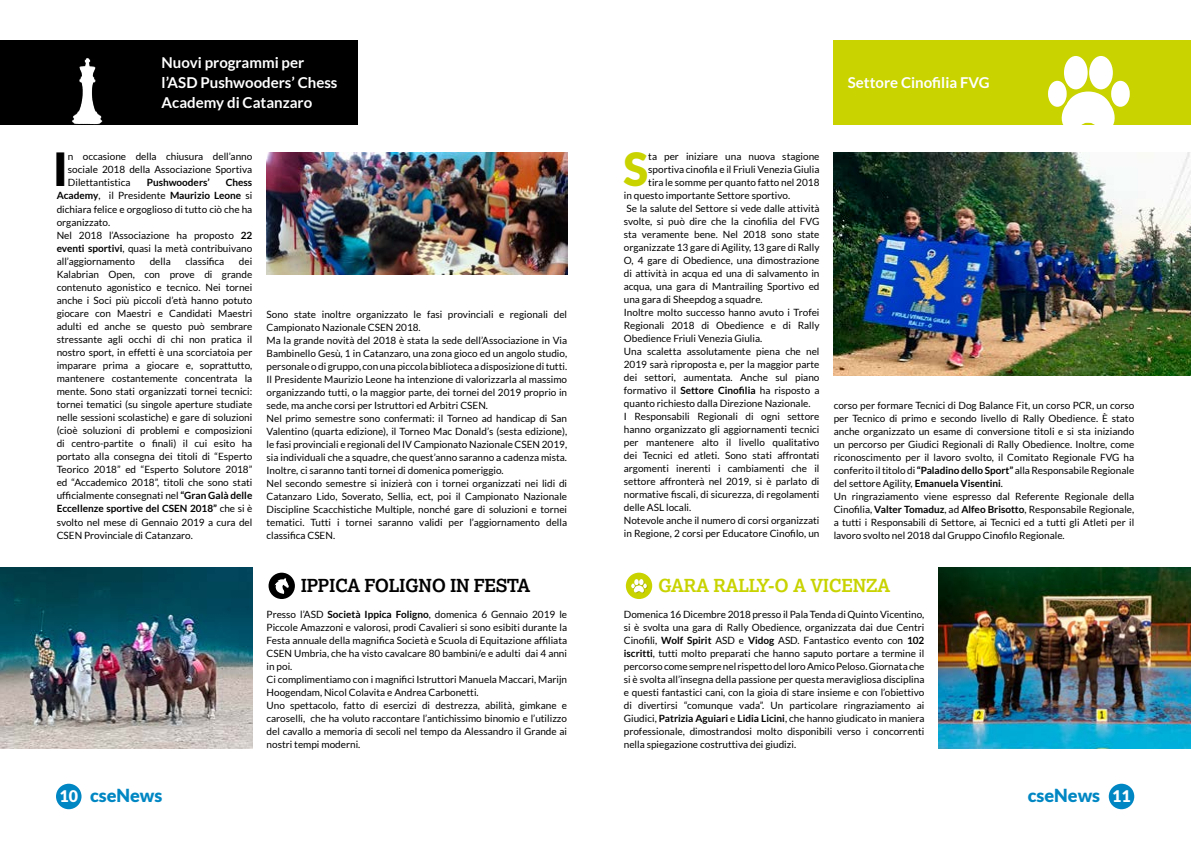
<style>
.page{position:relative;width:1191px;height:842px;background:#fff}
.page>*{position:absolute;margin:0;border:0;box-sizing:border-box;transform-origin:0 0}
.t1{font:900 45.7px "Lato";color:#c8d300}
.t2{font:900 45.7px "Lato";color:#000}
.t3{font:700 18px "Lexia Da Ma";letter-spacing:-.02em;color:#000}
.t4{font:700 18px "Lexia Da Ma";letter-spacing:-.02em;color:#c8d300}
.t5{font:900 18px "Lato";color:#0087c3}
.t6{font:700 15px/20px "Lato";color:#fff}
.t7{font:10px/13px "Lato";color:#000}
.t8{font:700 10px "Lato";color:#000}
.s1{font-weight:700}
.s2{font-size:16px;color:#fff}
</style>
<div class="page">
<div style="left:833px;top:40px;width:358px;height:84px;background:#c8d300"></div>
<img style="left:938px;top:567px;width:253px;height:181px">
<img style="left:0;top:567px;width:252px;height:181px">
<div style="left:0;top:40px;width:357px;height:84px;background:#000"></div>
<img style="left:266px;top:152px;width:301px;height:123px">
<img style="left:833px;top:152px;width:358px;height:224px">
<div style="left:1064px;top:56px;width:23px;height:33px;background:#fff;border-radius:50%"></div>
<svg style="left:1061px;top:92px;width:55px;height:33px;background:#f5f7d5"></svg>
<div style="left:1089px;top:56px;width:23px;height:33px;background:#fff;border-radius:50%"></div>
<div style="left:1111px;top:81px;width:18px;height:26px;background:#fff;border-radius:50%"></div>
<div style="left:1048px;top:81px;width:18px;height:26px;background:#fff;border-radius:50%"></div>
<svg style="left:625px;top:572px;width:28px;height:28px"></svg>
<div style="left:624px;top:571px;width:30px;height:30px;border:2px solid #fff;border-radius:50%"></div>
<svg style="left:631px;top:578px;width:16px;height:15px"></svg>
<svg style="left:267px;top:572px;width:29px;height:28px"></svg>
<div style="left:266px;top:571px;width:31px;height:30px;border:2px solid #fff;border-radius:50%"></div>
<svg style="left:274px;top:578px;width:16px;height:17px"></svg>
<img style="left:79px;top:58px;width:24px;height:66px">
<div style="left:56px;top:784px;width:25px;height:25px;background:#0087c3;border-radius:50%"></div>
<div style="left:1108px;top:784px;width:26px;height:25px;background:#0087c3;border-radius:50%"></div>
<h3 class="t6" style="left:162px;top:52px;width:177px">Nuovi programmi per l’ASD Pushwooders’ Chess<br>Academy di Catanzaro</h3>
<h1 class="t2" style="left:53px;top:143px;width:16px">I</h1>
<p class="t7" style="left:68px;top:150px;width:186px;text-align:justify">n occasione della chiusura dell’anno sociale 2018 della Associazione Sportiva Dilettantistica</p>
<p class="t8" style="left:147px;top:177px;width:64px">Pushwooders’</p>
<p class="t7" style="left:57px;top:176px;width:197px;text-indent:169px"><span class="s1">Chess<br>Academy</span>, il Presidente <span class="s1">Maurizio Leone</span> si dichiara felice e orgoglioso di tutto ciò che ha organizzato.<br>Nel 2018 l’Associazione ha proposto <span class="s1">22 eventi sportivi</span>, quasi la metà contribuivano all’aggiornamento</p>
<p class="t7" style="left:57px;top:254px;width:197px;text-align:justify;text-indent:182px">dei Kalabrian Open, con prove di grande contenuto agonistico e tecnico. Nei tornei anche i Soci più piccoli d’età hanno potuto giocare con Maestri e Candidati Maestri adulti ed anche se questo può sembrare stressante agli occhi di chi non pratica il nostro sport, in effetti è una scorciatoia per imparare prima a giocare e, soprattutto, mantenere costantemente concentrata la mente. Sono stati organizzati tornei tecnici: tornei tematici (su singole aperture studiate nelle sessioni scolastiche) e gare di soluzioni (cioè soluzioni di problemi e composizioni di centro-partite o finali) il cui esito ha portato alla consegna dei titoli di “Esperto Teorico 2018” ed “Esperto Solutore 2018” ed “Accademico 2018”, titoli che sono stati ufficialmente consegnati nel <span class="s1">“Gran Galà delle Eccellenze sportive del CSEN 2018”</span> che si è svolto nel mese di Gennaio 2019 a cura del CSEN Provinciale di Catanzaro.</p>
<p class="t7" style="left:150px;top:254px;width:23px">della</p>
<p class="t7" style="left:185px;top:254px;width:40px">classifica</p>
<p class="t7" style="left:266px;top:307px;width:302px">Sono state inoltre organizzato le fasi provinciali e regionali del Campionato Nazionale CSEN 2018.<br>Ma la grande novità del 2018 è stata la sede dell’Associazione in Via Bambinello Gesù, 1 in Catanzaro, una zona gioco ed un angolo studio, personale o di gruppo, con una piccola biblioteca a disposizione di tutti.<br>Il Presidente Maurizio Leone ha intenzione di valorizzarla al massimo organizzando tutti, o la maggior parte, dei tornei del 2019 proprio in sede, ma anche corsi per Istruttori ed Arbitri CSEN.<br>Nel primo semestre sono confermati: il Torneo ad handicap di San Valentino (quarta edizione), il Torneo Mac Donald’s (sesta edizione), le fasi provinciali e regionali del IV Campionato Nazionale CSEN 2019, sia individuali che a squadre, che quest’anno saranno a cadenza mista.<br>Inoltre, ci saranno tanti tornei di domenica pomeriggio.<br>Nel secondo semestre si inizierà con i tornei organizzati nei lidi di Catanzaro Lido, Soverato, Sellia, ect, poi il Campionato Nazionale Discipline Scacchistiche Multiple, nonché gare di soluzioni e tornei tematici. Tutti i tornei saranno validi per l’aggiornamento della classifica CSEN.</p>
<h2 class="t3" style="left:301px;top:576px;width:231px">IPPICA FOLIGNO IN FESTA</h2>
<p class="t7" style="left:266px;top:608px;width:302px">Presso l’ASD <span class="s1">Società Ippica Foligno</span>, domenica 6 Gennaio 2019 le Piccole Amazzoni e valorosi, prodi Cavalieri si sono esibiti durante la Festa annuale della magnifica Società e Scuola di Equitazione affiliata CSEN Umbria, che ha visto cavalcare 80 bambini/e e adulti dai 4 anni in poi.<br>Ci complimentiamo con i magnifici Istruttori Manuela Maccari, Marijn Hoogendam, Nicol Colavita e Andrea Carbonetti.<br>Uno spettacolo, fatto di esercizi di destrezza, abilità, gimkane e caroselli, che ha voluto raccontare l’antichissimo binomio e l’utilizzo del cavallo a memoria di secoli nel tempo da Alessandro il Grande ai nostri tempi moderni.</p>
<h3 class="t6" style="left:848px;top:72px;width:143px">Settore Cinofilia FVG</h3>
<h1 class="t1" style="left:623px;top:143px;width:26px">S</h1>
<p class="t7" style="left:648px;top:150px;width:173px">ta per iniziare una nuova stagione</p>
<p class="t7" style="left:648px;top:163px;width:173px">sportiva cinofila e il Friuli Venezia Giulia</p>
<p class="t7" style="left:648px;top:176px;width:173px">tira le somme per quanto fatto nel 2018</p>
<p class="t7" style="left:624px;top:189px;width:168px">in questo importante Settore sportivo.</p>
<p class="t7" style="left:626px;top:202px;width:194px">Se la salute del Settore si vede dalle attività</p>
<p class="t7" style="left:624px;top:215px;width:197px">svolte, si può dire che la cinofilia del FVG</p>
<p class="t7" style="left:624px;top:228px;width:197px">sta veramente bene. Nel 2018 sono state</p>
<p class="t7" style="left:624px;top:241px;width:197px">organizzate 13 gare di Agility, 13 gare di Rally</p>
<p class="t7" style="left:624px;top:254px;width:197px">O, 4 gare di Obedience, una dimostrazione</p>
<p class="t7" style="left:624px;top:267px;width:197px">di attività in acqua ed una di salvamento in</p>
<p class="t7" style="left:624px;top:280px;width:197px">acqua, una gara di Mantrailing Sportivo ed</p>
<p class="t7" style="left:624px;top:293px;width:140px">una gara di Sheepdog a squadre.</p>
<p class="t7" style="left:624px;top:306px;width:197px">Inoltre molto successo hanno avuto i Trofei</p>
<p class="t7" style="left:624px;top:319px;width:197px">Regionali 2018 di Obedience e di Rally</p>
<p class="t7" style="left:624px;top:332px;width:140px">Obedience Friuli Venezia Giulia.</p>
<p class="t7" style="left:624px;top:345px;width:197px">Una scaletta assolutamente piena che nel</p>
<p class="t7" style="left:624px;top:358px;width:197px">2019 sarà riproposta e, per la maggior parte</p>
<p class="t7" style="left:624px;top:371px;width:197px">dei settori, aumentata. Anche sul piano</p>
<p class="t7" style="left:624px;top:384px;width:197px">formativo il <span class="s1">Settore Cinofilia</span> ha risposto a</p>
<p class="t7" style="left:624px;top:397px;width:188px">quanto richiesto dalla Direzione Nazionale.</p>
<p class="t7" style="left:624px;top:410px;width:197px">I Responsabili Regionali di ogni settore</p>
<p class="t7" style="left:624px;top:423px;width:197px">hanno organizzato gli aggiornamenti tecnici</p>
<p class="t7" style="left:624px;top:436px;width:197px">per mantenere alto il livello qualitativo</p>
<p class="t7" style="left:624px;top:449px;width:197px">dei Tecnici ed atleti. Sono stati affrontati</p>
<p class="t7" style="left:624px;top:462px;width:197px">argomenti inerenti i cambiamenti che il</p>
<p class="t7" style="left:624px;top:475px;width:197px">settore affronterà nel 2019, si è parlato di</p>
<p class="t7" style="left:624px;top:488px;width:197px">normative fiscali, di sicurezza, di regolamenti</p>
<p class="t7" style="left:624px;top:501px;width:69px">delle ASL locali.</p>
<p class="t7" style="left:624px;top:514px;width:197px">Notevole anche il numero di corsi organizzati</p>
<p class="t7" style="left:624px;top:527px;width:197px">in Regione, 2 corsi per Educatore Cinofilo, un</p>
<p class="t7" style="left:833px;top:398px;width:302px">corso per formare Tecnici di Dog Balance Fit, un corso PCR, un corso per Tecnico di primo e secondo livello di Rally Obedience. È stato anche organizzato un esame di conversione titoli e si sta iniziando un percorso per Giudici Regionali di Rally Obedience. Inoltre, come riconoscimento per il lavoro svolto, il Comitato Regionale FVG ha conferito il titolo di <span class="s1">“Paladino dello Sport”</span> alla Responsabile Regionale del settore Agility, <span class="s1">Emanuela Visentini</span>.<br>Un ringraziamento viene espresso dal Referente Regionale della Cinofilia, <span class="s1">Valter Tomaduz</span>, ad <span class="s1">Alfeo Brisotto</span>, Responsabile Regionale, a tutti i Responsabili di Settore, ai Tecnici ed a tutti gli Atleti per il lavoro svolto nel 2018 dal Gruppo Cinofilo Regionale.</p>
<h2 class="t4" style="left:658px;top:576px;width:234px">GARA RALLY-O A VICENZA</h2>
<p class="t7" style="left:624px;top:608px;width:302px;text-align:justify">Domenica 16 Dicembre 2018 presso il Pala Tenda di Quinto Vicentino, si è svolta una gara di Rally Obedience, organizzata dai due Centri Cinofili, <span class="s1">Wolf Spirit</span> ASD e <span class="s1">Vidog</span> ASD. Fantastico evento con <span class="s1">102 iscritti</span>, tutti molto preparati che hanno saputo portare a termine il percorso come sempre nel rispetto del loro Amico Peloso. Giornata che si è svolta all’insegna della passione per questa meravigliosa disciplina e questi fantastici cani, con la gioia di stare insieme e con l’obiettivo di divertirsi “comunque vada”. Un particolare ringraziamento ai Giudici, <span class="s1">Patrizia Aguiari</span> e <span class="s1">Lidia Licini</span>, che hanno giudicato in maniera professionale, dimostrandosi molto disponibili verso i concorrenti nella spiegazione costruttiva dei giudizi.</p>
<h2 class="t5" style="left:59px;top:785px;width:104px"><span class="s2">10</span> cseNews</h2>
<h2 class="t5" style="left:1027px;top:785px;width:104px">cseNews <span class="s2">11</span></h2>
</div>
